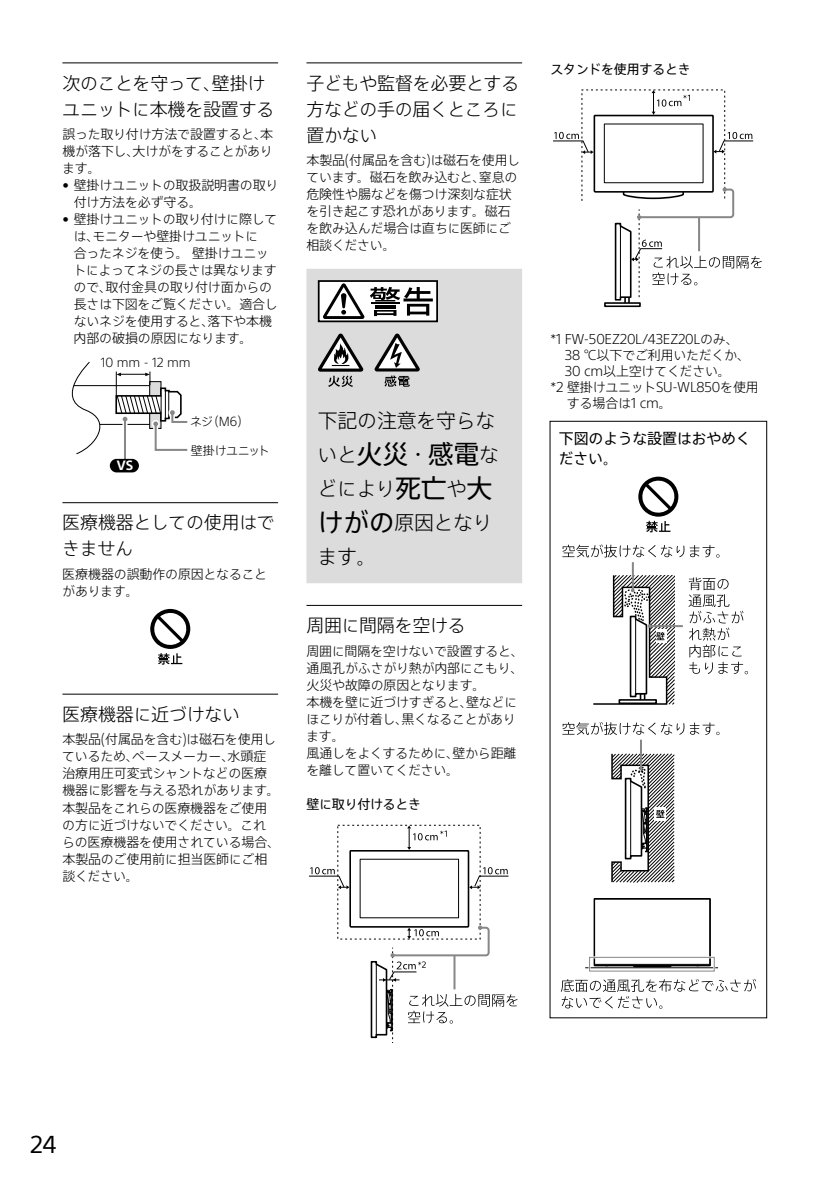
<style>
.page{position:relative;width:840px;height:1191px;background:#fff}
.page>*{position:absolute;margin:0;border:0;box-sizing:border-box;transform-origin:0 0}
.t1{font:26px "SST Jp Pro";color:#000}
.t2{font:24px "SST";color:#000}
.t3{font:300 20px/34px "SST Jp Pro";letter-spacing:-.025em;color:#000;text-align:justify}
.t4{font:300 18px/26px "SST Jp Pro";letter-spacing:-.02em;color:#000}
.t5{font:15px/20px "SST Jp Pro";letter-spacing:-.02em;color:#000}
.t6{font:700 13.2px "SST";color:#fff}
.t7{font:300 13px/17px "SST Jp Pro";letter-spacing:-.015em;color:#000}
.t8{font:13px "SST Jp Pro";letter-spacing:-.02em;color:#000}
.t9{font:300 12px "SST Jp Pro";letter-spacing:-.01em;color:#000}
.t10{font:300 12px "SST Jp Pro";letter-spacing:-.035em;color:#000}
.s1{font-weight:300;font-size:20px}
.s2{font-size:20px}
.s3{font-weight:400;font-size:26px}
</style>
<div class="page">
<hr style="left:62px;top:62px;width:216px;height:1px;background:#000">
<hr style="left:62px;top:502px;width:216px;height:1px;background:#000">
<hr style="left:62px;top:693px;width:216px;height:1px;background:#000">
<svg style="left:72px;top:362px;width:116px;height:93px"></svg>
<hr style="left:124px;top:420px;width:2px;height:42px;background:#878788">
<div style="left:110px;top:459px;width:29px;height:13px;background:#000;border-radius:7px"></div>
<svg style="left:150px;top:609px;width:40px;height:55px"></svg>
<hr style="left:306px;top:62px;width:216px;height:1px;background:#000">
<hr style="left:306px;top:605px;width:216px;height:1px;background:#000">
<div style="left:306px;top:269px;width:216px;height:314px;background:#dcdcdc"></div>
<div style="left:318px;top:281px;width:119px;height:40px;background:#fff"></div>
<div style="left:317px;top:280px;width:121px;height:42px;border:2px solid #000"></div>
<svg style="left:323px;top:283px;width:41px;height:36px"></svg>
<svg style="left:370px;top:287px;width:62px;height:29px"></svg>
<svg style="left:317px;top:333px;width:114px;height:54px;background:#b3b3b3"></svg>
<div style="left:349px;top:850px;width:120px;height:77px;border:2px solid #000"></div>
<div style="left:359px;top:858px;width:100px;height:60px;border:1px solid #000"></div>
<svg style="left:309px;top:867px;width:40px;height:22px"></svg>
<svg style="left:469px;top:867px;width:40px;height:22px"></svg>
<svg style="left:407px;top:825px;width:39px;height:25px"></svg>
<svg style="left:369px;top:925px;width:148px;height:118px"></svg>
<div style="left:603px;top:302px;width:37px;height:5px;border:2px solid #000"></div>
<div style="left:593px;top:115px;width:120px;height:78px;border:2px solid #000"></div>
<div style="left:603px;top:123px;width:100px;height:60px;border:1px solid #000"></div>
<svg style="left:553px;top:132px;width:40px;height:22px"></svg>
<svg style="left:713px;top:132px;width:40px;height:22px"></svg>
<svg style="left:651px;top:90px;width:38px;height:25px"></svg>
<svg style="left:613px;top:187px;width:148px;height:117px"></svg>
<svg style="left:549px;top:420px;width:218px;height:598px"></svg>
<h3 class="t4" style="left:62px;top:69px;width:214px">次のことを守って、壁掛けユニットに本機を設置する</h3>
<p class="t7" style="left:62px;top:125px;width:212px;text-align:justify">誤った取り付け方法で設置すると、本機が落下し、大けがをすることがあります。</p>
<p class="t7" style="left:74px;top:176px;width:206px;text-indent:-11px">• 壁掛けユニットの取扱説明書の取り付け方法を必ず守る。</p>
<p class="t7" style="left:73px;top:210px;width:206px;text-indent:-11px">• 壁掛けユニットの取り付けに際しては、モニターや壁掛けユニットに<br>合ったネジを使う。 壁掛けユニットによってネジの長さは異なりますので、取付金具の取り付け面からの長さは下図をご覧ください。適合しないネジを使用すると、落下や本機内部の破損の原因になります。</p>
<p class="t9" style="left:101px;top:353px;width:91px">10 mm - 12 mm</p>
<p class="t6" style="left:117px;top:458px;width:18px">VS</p>
<p class="t9" style="left:190px;top:413px;width:61px">ネジ（M6）</p>
<p class="t10" style="left:191px;top:442px;width:80px">壁掛けユニット</p>
<h3 class="t4" style="left:62px;top:508px;width:214px">医療機器としての使用はできません</h3>
<p class="t7" style="left:62px;top:565px;width:206px">医療機器の誤動作の原因となることがあります。</p>
<h3 class="t4" style="left:62px;top:700px;width:179px">医療機器に近づけない</h3>
<p class="t7" style="left:62px;top:730px;width:219px">本製品(付属品を含む)は磁石を使用しているため、ペースメーカー、水頭症治療用圧可変式シャントなどの医療機器に影響を与える恐れがあります。本製品をこれらの医療機器をご使用の方に近づけないでください。これらの医療機器を使用されている場合、本製品のご使用前に担当医師にご相談ください。</p>
<h3 class="t4" style="left:306px;top:69px;width:214px;text-align:justify">子どもや監督を必要とする方などの手の届くところに置かない</h3>
<p class="t7" style="left:306px;top:151px;width:215px">本製品(付属品を含む)は磁石を使用しています。磁石を飲み込むと、窒息の危険性や腸などを傷つけ深刻な症状を引き起こす恐れがあります。磁石を飲み込んだ場合は直ちに医師にご相談ください。</p>
<h3 class="t3" style="left:317px;top:402px;width:179px">下記の注意を守らな</h3>
<h1 class="t1" style="left:317px;top:435px;width:183px"><span class="s1">いと</span>火災<span class="s2">・</span>感電<span class="s1">な</span></h1>
<h3 class="t3" style="left:317px;top:470px;width:176px">どにより<span class="s3">死亡</span>や<span class="s3">大けがの</span>原因となります。</h3>
<h3 class="t4" style="left:306px;top:611px;width:161px">周囲に間隔を空ける</h3>
<p class="t7" style="left:306px;top:641px;width:219px">周囲に間隔を空けないで設置すると、通風孔がふさがり熱が内部にこもり、火災や故障の原因となります。<br>本機を壁に近づけすぎると、壁などにほこりが付着し、黒くなることがあります。<br>風通しをよくするために、壁から距離を離して置いてください。</p>
<p class="t8" style="left:306px;top:794px;width:116px">壁に取り付けるとき</p>
<p class="t8" style="left:550px;top:59px;width:142px">スタンドを使用するとき</p>
<p class="t7" style="left:550px;top:329px;width:190px">*1 FW-50EZ20L/43EZ20Lのみ、</p>
<p class="t7" style="left:564px;top:345px;width:187px">38 ℃以下でご利用いただくか、</p>
<p class="t7" style="left:564px;top:361px;width:167px">30 cm以上空けてください。</p>
<p class="t7" style="left:550px;top:377px;width:210px">*2 壁掛けユニットSU-WL850を使用</p>
<p class="t7" style="left:566px;top:393px;width:106px">する場合は1 cm。</p>
<p class="t5" style="left:558px;top:427px;width:193px">下図のような設置はおやめください。</p>
<h2 class="t2" style="left:30px;top:1130px;width:28px">24</h2>
</div>
